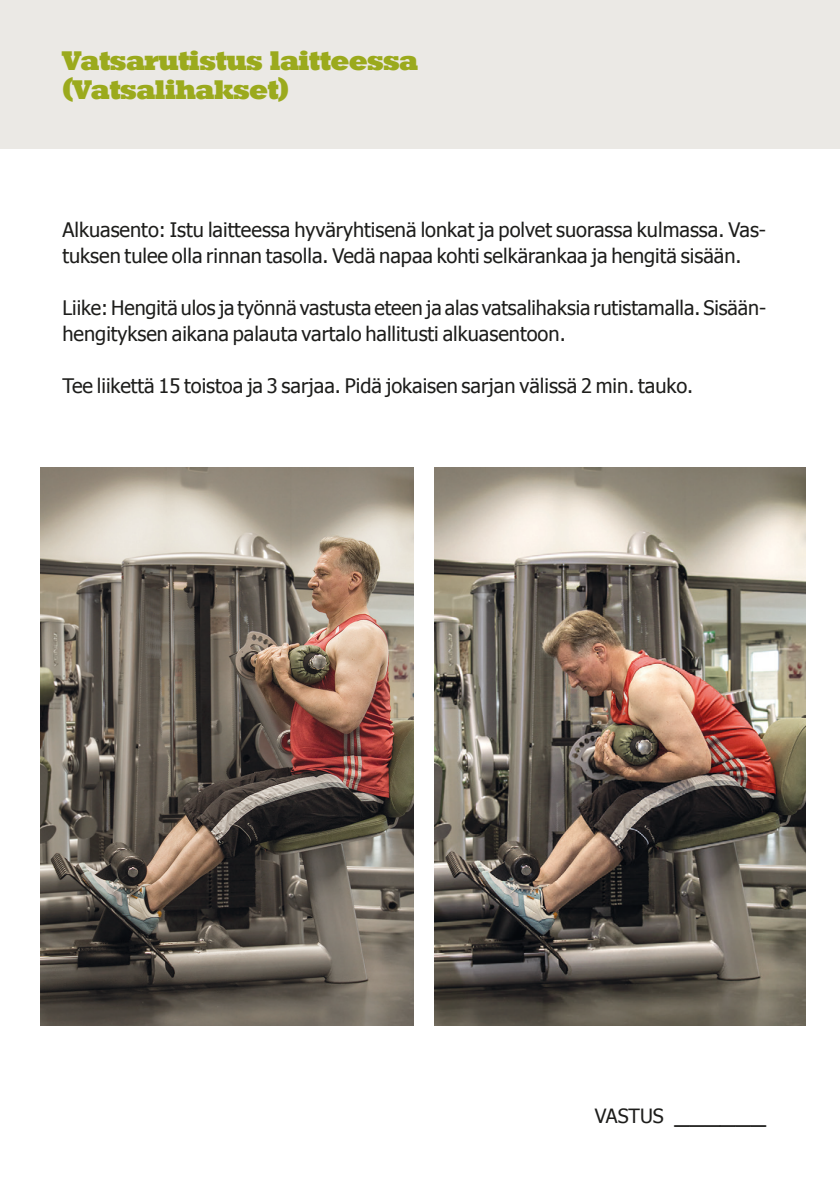
<style>
.page{position:relative;width:840px;height:1191px;background:#fff}
.page>*{position:absolute;margin:0;border:0;box-sizing:border-box;transform-origin:0 0}
.t1{font:26px/28.8px "Roland";color:#9baa1d}
.peruskpl{font:20px/26px "Tahoma";color:#1d1d1b}
.vastukset{font:19.6px "Tahoma";color:#1d1d1b}
.s1{font-size:28px}
</style>
<div class="page">
<div style="left:0;top:0;width:839px;height:148px;background:#ebe9e5"></div>
<img style="left:40px;top:468px;width:373px;height:557px">
<img style="left:434px;top:468px;width:370px;height:557px">
<p class="t1" style="left:62px;top:47px;width:357px">Vatsarutistus laitteessa (Vatsalihakset)</p>
<p class="peruskpl" style="left:62px;top:215px;width:704px">Alkuasento: Istu laitteessa hyväryhtisenä lonkat ja polvet suorassa kulmassa. Vas&shy;tuksen tulee olla rinnan tasolla. Vedä napaa kohti selkärankaa ja hengitä sisään.</p>
<p class="peruskpl" style="left:62px;top:293px;width:704px">Liike: Hengitä ulos ja työnnä vastusta eteen ja alas vatsalihaksia rutistamalla. Sisään&shy;hengityksen aikana palauta vartalo hallitusti alkuasentoon.</p>
<p class="peruskpl" style="left:62px;top:371px;width:632px">Tee liikettä 15 toistoa ja 3 sarjaa. Pidä jokaisen sarjan välissä 2 min. tauko.</p>
<p class="vastukset" style="left:594px;top:1102px;width:173px">VASTUS <span class="s1">______</span></p>
</div>
